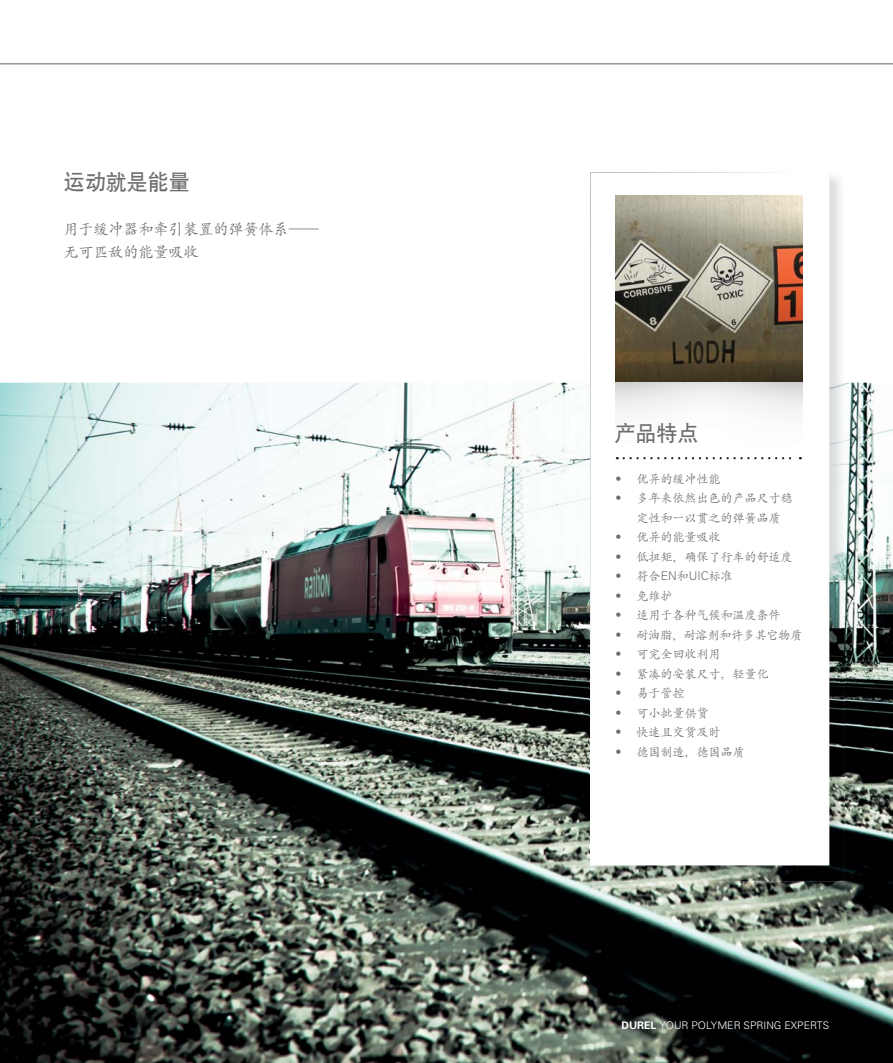
<style>
.page{position:relative;width:893px;height:1063px;background:#fff}
.page>*{position:absolute;margin:0;border:0;box-sizing:border-box;transform-origin:0 0}
.t1{font:21px "SIL Hei Med Jian";color:#6d6e70}
.t2{font:15px/22.5px "SIL Kai Reg Jian";color:#6d6e70}
.t3{font:12px/19.5px "SIL Kai Reg Jian";color:#6d6e70}
.t4{font:300 12px "Univers";color:#6d6e70}
.t5{font:300 10.5px "Univers";color:#fff}
.s1{font-family:"Univers";font-weight:300}
.s2{font-family:"SIL Kai Reg Jian";font-weight:400}
.s3{font-weight:700}
</style>
<div class="page">
<img style="left:0;top:383px;width:893px;height:680px">
<hr style="left:0;top:63px;width:893px;height:2px;background:#939598">
<img style="left:829px;top:176px;width:11px;height:207px">
<img style="left:589px;top:383px;width:51px;height:498px">
<img style="left:794px;top:383px;width:51px;height:498px">
<img style="left:640px;top:865px;width:154px;height:16px">
<svg style="left:590px;top:172px;width:239px;height:693px"></svg>
<img style="left:615px;top:196px;width:188px;height:287px">
<svg style="left:624px;top:457px;width:177px;height:2px"></svg>
<h1 class="t1" style="left:64px;top:173px;width:127px">运动就是能量</h1>
<p class="t2" style="left:64px;top:219px;width:256px">用于缓冲器和牵引装置的弹簧体系――无可匹敌的能量吸收</p>
<h1 class="t1" style="left:614px;top:423px;width:85px">产品特点</h1>
<p class="t3" style="left:615px;top:469px;width:107px"><span class="s1">•</span> 优异的缓冲性能</p>
<p class="t3" style="left:637px;top:489px;width:157px;text-indent:-21px"><span class="s1">•</span> 多年来依然出色的产品尺寸稳定性和一以贯之的弹簧品质</p>
<p class="t3" style="left:615px;top:528px;width:107px"><span class="s1">•</span> 优异的能量吸收</p>
<p class="t3" style="left:615px;top:547px;width:179px"><span class="s1">•</span> 低扭矩，确保了行车的舒适度</p>
<p class="t4" style="left:615px;top:572px;width:119px">• <span class="s2">符合</span>EN<span class="s2">和</span>UIC<span class="s2">标准</span></p>
<p class="t3" style="left:615px;top:586px;width:59px"><span class="s1">•</span> 免维护</p>
<p class="t3" style="left:615px;top:606px;width:167px"><span class="s1">•</span> 适用于各种气候和温度条件</p>
<p class="t3" style="left:615px;top:625px;width:188px"><span class="s1">•</span> 耐油脂、耐溶剂和许多其它物质</p>
<p class="t3" style="left:615px;top:645px;width:107px"><span class="s1">•</span> 可完全回收利用</p>
<p class="t3" style="left:615px;top:664px;width:155px"><span class="s1">•</span> 紧凑的安装尺寸，轻量化</p>
<p class="t3" style="left:615px;top:684px;width:71px"><span class="s1">•</span> 易于管控</p>
<p class="t3" style="left:615px;top:703px;width:95px"><span class="s1">•</span> 可小批量供货</p>
<p class="t3" style="left:615px;top:723px;width:107px"><span class="s1">•</span> 快速且交货及时</p>
<p class="t3" style="left:615px;top:742px;width:131px"><span class="s1">•</span> 德国制造，德国品质</p>
<p class="t5" style="left:621px;top:1021px;width:209px"><span class="s3">DUREL</span> YOUR POLYMER SPRING EXPERTS</p>
</div>
